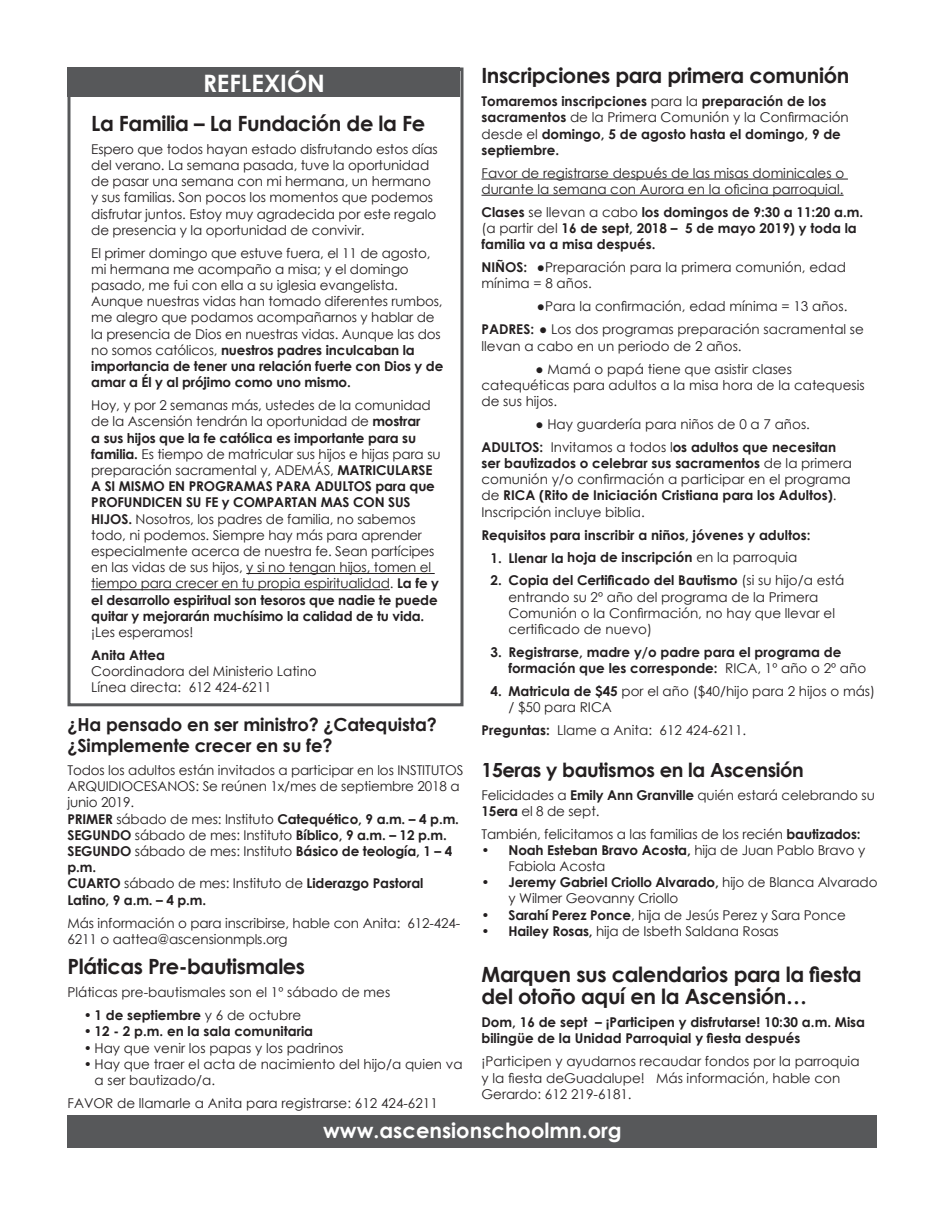
<style>
.page{position:relative;width:945px;height:1215px;background:#fff}
.page>*{position:absolute;margin:0;border:0;box-sizing:border-box;transform-origin:0 0}
.t1{font:700 24px "Century Gothic";color:#fff}
.t2{font:700 21px/22.5px "Century Gothic";letter-spacing:-.02em;color:#231f20}
.t3{font:700 21px "Century Gothic";color:#fff}
.t4{font:700 19.5px "Century Gothic";letter-spacing:-.02em;color:#231f20}
.t5{font:700 18px/21.6px "Century Gothic";letter-spacing:-.01em;color:#231f20}
.t6{font:13.5px/16.2px "Century Gothic";letter-spacing:-.01em;color:#231f20}
.t7{font:700 13.5px/16.2px "Century Gothic";color:#231f20}
.s1{font-weight:700}
.s2{font-weight:400}
</style>
<div class="page">
<div style="left:68px;top:1115px;width:810px;height:32px;background:#57585a"></div>
<div style="left:68px;top:68px;width:392px;height:29px;background:#57585a"></div>
<div style="left:68px;top:68px;width:396px;height:638px;border:3px solid #57585a"></div>
<hr style="left:246px;top:573px;width:189px;height:1px;background:#231f20">
<hr style="left:91px;top:589px;width:299px;height:1px;background:#231f20">
<hr style="left:482px;top:179px;width:366px;height:1px;background:#231f20">
<hr style="left:482px;top:195px;width:362px;height:1px;background:#231f20">
<h1 class="t1" style="left:203px;top:65px;width:123px">REFLEXIÓN</h1>
<h2 class="t2" style="left:91px;top:111px;width:335px">La Familia – La Fundación de la Fe</h2>
<p class="t6" style="left:91px;top:141px;width:348px">Espero que todos hayan estado disfrutando estos días del verano. La semana pasada, tuve la oportunidad de pasar una semana con mi hermana, un hermano y sus familias. Son pocos los momentos que podemos disfrutar juntos. Estoy muy agradecida por este regalo de presencia y la oportunidad de convivir.</p>
<p class="t6" style="left:91px;top:244px;width:354px">El primer domingo que estuve fuera, el 11 de agosto, mi hermana me acompaño a misa; y el domingo pasado, me fui con ella a su iglesia evangelista.<br>Aunque nuestras vidas han tomado diferentes rumbos, me alegro que podamos acompañarnos y hablar de la presencia de Dios en nuestras vidas. Aunque las dos no somos católicos, <span class="s1">nuestros padres inculcaban la importancia de tener una relación fuerte con Dios y de amar a Él y al prójimo como uno mismo.</span></p>
<p class="t6" style="left:91px;top:397px;width:351px">Hoy, y por 2 semanas más, ustedes de la comunidad de la Ascensión tendrán la oportunidad de <span class="s1">mostrar<br>a sus hijos que la fe católica es importante para su familia.</span> Es tiempo de matricular sus hijos e hijas para su preparación sacramental y, ADEMÁS, <span class="s1">MATRICULARSE A SI MISMO EN PROGRAMAS PARA ADULTOS para que PROFUNDICEN SU FE y COMPARTAN MAS CON SUS HIJOS.</span> Nosotros, los padres de familia, no sabemos todo, ni podemos. Siempre hay más para aprender especialmente acerca de nuestra fe. Sean partícipes en las vidas de sus hijos, y si no tengan hijos, tomen el tiempo para crecer en tu propia espiritualidad. <span class="s1">La fe y el desarrollo espiritual son tesoros que nadie te puede quitar y mejorarán muchísimo la calidad de tu vida.</span></p>
<p class="t6" style="left:91px;top:624px;width:104px">¡Les esperamos!</p>
<p class="t7" style="left:91px;top:646px;width:75px">Anita Attea</p>
<p class="t6" style="left:91px;top:663px;width:227px">Coordinadora del Ministerio Latino<br>Línea directa: 612 424-6211</p>
<h3 class="t5" style="left:68px;top:712px;width:371px">¿Ha pensado en ser ministro? ¿Catequista? ¿Simplemente crecer en su fe?</h3>
<p class="t6" style="left:68px;top:762px;width:398px">Todos los adultos están invitados a participar en los INSTITUTOS ARQUIDIOCESANOS: Se reúnen 1x/mes de septiembre 2018 a junio 2019.<br><span class="s1">PRIMER</span> sábado de mes: Instituto <span class="s1">Catequético, 9 a.m. – 4 p.m.<br>SEGUNDO</span> sábado de mes: Instituto <span class="s1">Bíblico, 9 a.m. – 12 p.m.<br>SEGUNDO</span> sábado de mes: Instituto <span class="s1">Básico de teología, 1 – 4 p.m.<br>CUARTO</span> sábado de mes: Instituto de <span class="s1">Liderazgo Pastoral Latino, 9 a.m. – 4 p.m.</span></p>
<p class="t6" style="left:68px;top:914px;width:394px">Más información o para inscribirse, hable con Anita: 612-424-<br>6211 o aattea@ascensionmpls.org</p>
<h2 class="t2" style="left:68px;top:954px;width:239px">Pláticas Pre-bautismales</h2>
<p class="t6" style="left:68px;top:984px;width:324px">Pláticas pre-bautismales son el 1º sábado de mes</p>
<p class="t7" style="left:84px;top:1007px;width:219px">• 1 de septiembre <span class="s2">y 6 de octubre</span></p>
<p class="t7" style="left:84px;top:1023px;width:231px">• 12 - 2 p.m. en la sala comunitaria</p>
<p class="t6" style="left:84px;top:1039px;width:261px">• Hay que venir los papas y los padrinos</p>
<p class="t6" style="left:94px;top:1056px;width:370px;text-indent:-11px">• Hay que traer el acta de nacimiento del hijo/a quien va a ser bautizado/a.</p>
<p class="t6" style="left:68px;top:1095px;width:372px">FAVOR de llamarle a Anita para registrarse: 612 424-6211</p>
<h2 class="t2" style="left:482px;top:63px;width:369px">Inscripciones para primera comunión</h2>
<p class="t7" style="left:482px;top:93px;width:369px">Tomaremos inscripciones <span class="s2">para la</span> preparación de los sacramentos <span class="s2">de la Primera Comunión y la Confirmación desde el</span> domingo, 5 de agosto hasta el domingo, 9 de septiembre.</p>
<p class="t6" style="left:482px;top:165px;width:364px">Favor de registrarse después de las misas dominicales o durante la semana con Aurora en la oficina parroquial.</p>
<p class="t7" style="left:482px;top:203px;width:383px">Clases <span class="s2">se llevan a cabo</span> los domingos de 9:30 a 11:20 a.m. <span class="s2">(a partir del</span> 16 de sept, 2018 – 5 de mayo 2019) y toda la familia va a misa después.</p>
<p class="t6" style="left:482px;top:259px;width:366px"><span class="s1">NIÑOS:</span> ●Preparación para la primera comunión, edad mínima = 8 años.</p>
<p class="t6" style="left:482px;top:295px;width:384px;line-height:23px;text-indent:55px">●Para la confirmación, edad mínima = 13 años.<br><span class="s1">PADRES:</span> ● Los dos programas preparación sacramental se</p>
<p class="t6" style="left:482px;top:337px;width:262px">llevan a cabo en un periodo de 2 años.</p>
<p class="t6" style="left:482px;top:360px;width:385px;text-indent:54px">● Mamá o papá tiene que asistir clases catequéticas para adultos a la misa hora de la catequesis de sus hijos.</p>
<p class="t6" style="left:482px;top:412px;width:356px;line-height:23px;text-indent:54px">● Hay guardería para niños de 0 a 7 años.<br><span class="s1">ADULTOS:</span> Invitamos a todos l<span class="s1">os adultos que necesitan</span></p>
<p class="t6" style="left:482px;top:455px;width:372px"><span class="s1">ser bautizados o celebrar sus sacramentos</span> de la primera comunión y/o confirmación a participar en el programa de <span class="s1">RICA (Rito de Iniciación Cristiana para los Adultos)</span>.<br>Inscripción incluye biblia.</p>
<p class="t7" style="left:482px;top:526px;width:331px">Requisitos para inscribir a niños, jóvenes y adultos:</p>
<p class="t7" style="left:491px;top:549px;width:308px">1. Llenar la hoja de inscripción <span class="s2">en la parroquia</span></p>
<p class="t6" style="left:508px;top:572px;width:337px;text-indent:-18px"><span class="s1">2. Copia del Certificado del Bautismo</span> (si su hijo/a está entrando su 2º año del programa de la Primera Comunión o la Confirmación, no hay que llevar el certificado de nuevo)</p>
<p class="t7" style="left:508px;top:643px;width:359px;text-indent:-18px">3. Registrarse, madre y/o padre para el programa de formación que les corresponde: <span class="s2">RICA, 1º año o 2º año</span></p>
<p class="t6" style="left:508px;top:683px;width:368px;text-indent:-18px"><span class="s1">4. Matricula de $45</span> por el año ($40/hijo para 2 hijos o más) / $50 para RICA</p>
<p class="t6" style="left:482px;top:722px;width:266px"><span class="s1">Preguntas:</span> Llame a Anita: 612 424-6211.</p>
<h3 class="t4" style="left:482px;top:755px;width:324px">15eras y bautismos en la Ascensión</h3>
<p class="t6" style="left:482px;top:786px;width:395px">Felicidades a <span class="s1">Emily Ann Granville</span> quién estará celebrando su<br><span class="s1">15era</span> el 8 de sept.</p>
<p class="t6" style="left:482px;top:825px;width:381px">También, felicitamos a las familias de los recién <span class="s1">bautizados:</span></p>
<p class="t6" style="left:508px;top:842px;width:358px;text-indent:-27px"><span class="s1">• Noah Esteban Bravo Acosta,</span> hija de Juan Pablo Bravo y<br>Fabiola Acosta</p>
<p class="t6" style="left:508px;top:874px;width:371px;text-indent:-27px"><span class="s1">• Jeremy Gabriel Criollo Alvarado,</span> hijo de Blanca Alvarado y Wilmer Geovanny Criollo</p>
<p class="t6" style="left:482px;top:906px;width:366px"><span class="s1">• Sarahí Perez Ponce</span>, hija de Jesús Perez y Sara Ponce</p>
<p class="t6" style="left:482px;top:923px;width:299px"><span class="s1">• Hailey Rosas,</span> hija de Isbeth Saldana Rosas</p>
<h2 class="t2" style="left:482px;top:962px;width:382px">Marquen sus calendarios para la fiesta del otoño aquí en la Ascensión…</h2>
<p class="t7" style="left:482px;top:1014px;width:385px">Dom, 16 de sept – ¡Participen y disfrutarse! 10:30 a.m. Misa bilingüe de la Unidad Parroquial y fiesta después</p>
<p class="t6" style="left:482px;top:1053px;width:380px">¡Participen y ayudarnos recaudar fondos por la parroquia y la fiesta deGuadalupe! Más información, hable con<br>Gerardo: 612 219-6181.</p>
<h2 class="t3" style="left:323px;top:1114px;width:300px">www.ascensionschoolmn.org</h2>
</div>
